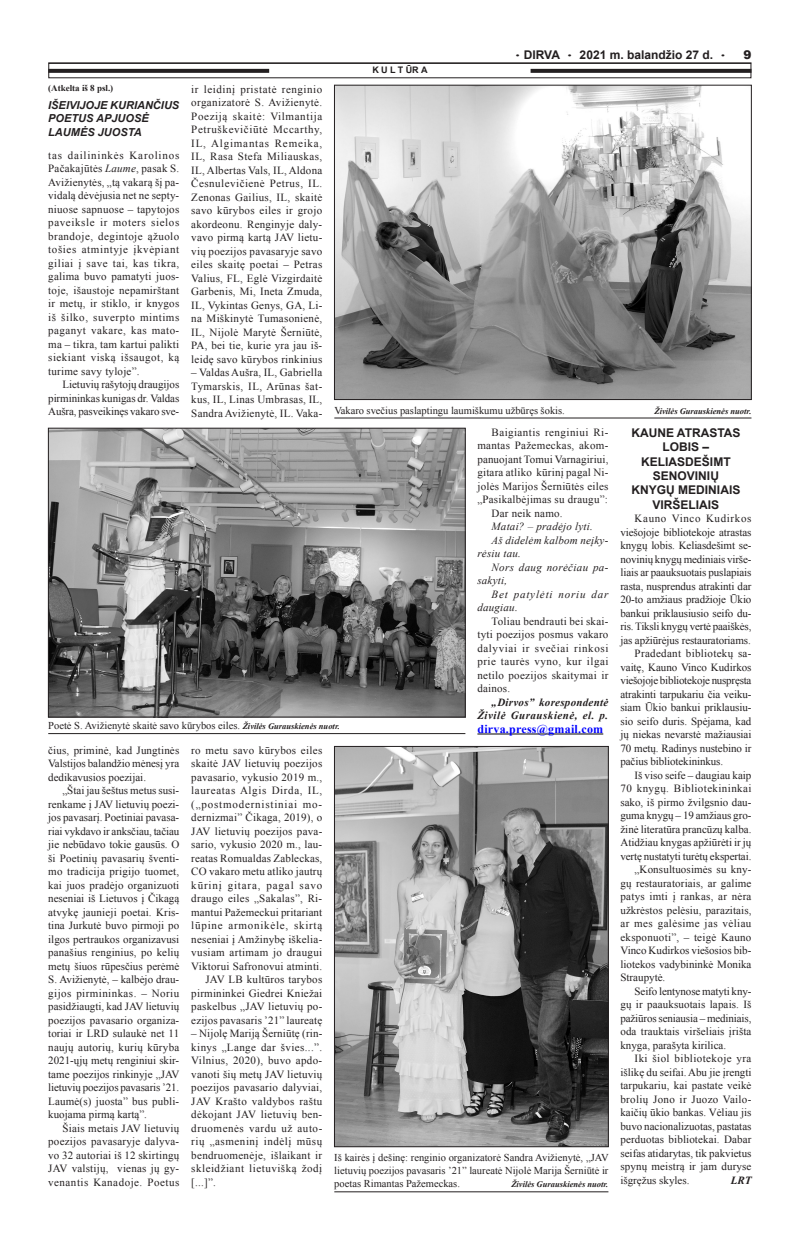
<style>
.page{position:relative;width:802px;height:1260px;background:#fff}
.page>*{position:absolute;margin:0;border:0;box-sizing:border-box;transform-origin:0 0}
.DIRVA-12{font:700 12px/14.4px "Arial";color:#231f20;text-align:center}
.Bendras-DIRVA{font:700 12px "Times New Roman";letter-spacing:.02em;color:#00f}
.Bendras-DIRVA-2{font:11px/13.5px "Times New Roman";letter-spacing:.01em;color:#231f20;text-align:justify}
.Bendras-DIRVA-3{font:italic 11px/13.5px "Times New Roman";letter-spacing:.02em;color:#231f20}
.Bendras-DIRVA-4{font:italic 700 11px/13.5px "Times New Roman";letter-spacing:.025em;color:#231f20;text-align:right}
.DIRVA-10{font:italic 700 11px/13.5px "Arial";color:#231f20}
.Bendras-DIRVA-5{font:italic 11px/13.5px "Times New Roman";letter-spacing:.075em;color:#231f20}
.DIRVA-nuotr{font:10.5px/13px "Times New Roman";color:#231f20;text-align:justify}
.atkelta-nukelta{font:700 9px "Times New Roman";color:#231f20}
.DIRVA-16{font:700 9px "Arial";letter-spacing:.26em;color:#231f20}
.DIRVA-nuotr-2{font:italic 700 8.5px "Times New Roman";color:#231f20}
.s1{font-weight:900}
.s2{font-style:italic}
.s3{font-weight:700;font-style:italic;font-size:8.5px}
</style>
<div class="page">
<div style="left:48px;top:63px;width:703px;height:15px;border:1px solid #231f20"></div>
<svg style="left:48px;top:69px;width:221px;height:4px"></svg>
<svg style="left:530px;top:69px;width:221px;height:4px"></svg>
<hr style="left:334px;top:1191px;width:274px;height:1px;background:#231f20">
<img style="left:336px;top:87px;width:413px;height:311px">
<div style="left:334px;top:85px;width:417px;height:315px;border:1px solid #231f20"></div>
<hr style="left:334px;top:418px;width:417px;height:1px;background:#231f20">
<img style="left:50px;top:430px;width:413px;height:285px">
<div style="left:48px;top:428px;width:417px;height:289px;border:1px solid #231f20"></div>
<img style="left:336px;top:748px;width:270px;height:397px">
<div style="left:334px;top:746px;width:274px;height:401px;border:1px solid #231f20"></div>
<hr style="left:477px;top:733px;width:126px;height:2px;background:#231f20">
<hr style="left:48px;top:733px;width:417px;height:1px;background:#231f20">
<p class="DIRVA-16" style="left:372px;top:64px;width:57px">KULTŪRA</p>
<p class="DIRVA-12" style="left:514px;top:48px;width:238px"><sup>.</sup> DIRVA <sup>.</sup> 2021 m. balandžio 27 d. <sup>.</sup> <span class="s1">9</span></p>
<p class="atkelta-nukelta" style="left:48px;top:82px;width:66px">(Atkelta iš 8 psl.)</p>
<p class="DIRVA-10" style="left:48px;top:98px;width:132px">IŠEIVIJOJE KURIANČIUS<br>POETUS APJUOSĖ<br>LAUMĖS JUOSTA</p>
<p class="Bendras-DIRVA-2" style="left:191px;top:82px;width:132px">ir leidinį pristatė renginio organizatorė S. Avižienytė.<br>Poeziją skaitė: Vilmantija Petruškevičiūtė Mccarthy, IL, Algimantas Remeika, IL, Rasa Stefa Miliauskas, IL, Albertas Vals, IL, Aldona Česnulevičienė Petrus, IL.<br>Zenonas Gailius, IL, skaitė savo kūrybos eiles ir grojo akordeonu. Renginyje daly&shy;vavo pirmą kartą JAV lietu&shy;vių poezijos pavasaryje savo eiles skaitę poetai – Petras Valius, FL, Eglė Vizgirdaitė Garbenis, Mi, Ineta Zmuda, IL, Vykintas Genys, GA, Li&shy;na Miškinytė Tumasonienė, IL, Nijolė Marytė Šerniūtė, PA, bei tie, kurie yra jau iš&shy;leidę savo kūrybos rinkinius</p>
<p class="Bendras-DIRVA-2" style="left:191px;top:366px;width:132px">– Valdas Aušra, IL, Gabriella Tymarskis, IL, Arūnas šat&shy;kus, IL, Linas Umbrasas, IL, Sandra Avižienytė, IL. Vaka-</p>
<p class="Bendras-DIRVA-2" style="left:48px;top:148px;width:132px">tas dailininkės Karolinos Pačakajūtės <span class="s2">Laume</span>, pasak S.<br>Avižienytės, „tą vakarą šį pa&shy;vidalą dėvėjusia net ne septy&shy;niuose sapnuose – tapytojos paveiksle ir moters sielos brandoje, degintoje ąžuolo tošies atmintyje įkvėpiant giliai į save tai, kas tikra, galima buvo pamatyti juos&shy;toje, išaustoje nepamirštant ir metų, ir stiklo, ir knygos iš šilko, suverpto mintims paganyt vakare, kas mato&shy;ma – tikra, tam kartui palikti siekiant viską išsaugot, ką turime savy tyloje”.</p>
<p class="Bendras-DIRVA-2" style="left:48px;top:378px;width:132px;text-indent:14px">Lietuvių rašytojų draugijos pirmininkas kunigas dr. Valdas Aušra, pasveikinęs vakaro sve-</p>
<p class="DIRVA-nuotr" style="left:334px;top:403px;width:232px">Vakaro svečius paslaptingu laumiškumu užbūręs šokis.</p>
<p class="DIRVA-nuotr-2" style="left:654px;top:405px;width:98px">Živilės Gurauskienės nuotr.</p>
<p class="Bendras-DIRVA-2" style="left:477px;top:425px;width:132px;text-indent:14px">Baigiantis renginiui Ri&shy;mantas Pažemeckas, akom&shy;panuojant Tomui Varnagiriui, gitara atliko kūrinį pagal Ni&shy;jolės Marijos Šerniūtės eiles „Pasikalbėjimas su draugu”:</p>
<p class="Bendras-DIRVA-2" style="left:491px;top:506px;width:72px">Dar neik namo.</p>
<p class="Bendras-DIRVA-3" style="left:491px;top:519px;width:103px">Ma-tai? – pradėjo ly-ti.</p>
<p class="Bendras-DIRVA-3" style="left:477px;top:533px;width:132px;text-indent:14px">Aš di-delėm kal-bom neįky&shy;rėsiu tau.</p>
<p class="Bendras-DIRVA-3" style="left:477px;top:560px;width:132px;text-indent:14px">Nors daug norėčiau pa&shy;sakyti,</p>
<p class="Bendras-DIRVA-5" style="left:477px;top:587px;width:132px;text-indent:14px">Bet pa-tylėti no-riu dar dau-giau.</p>
<p class="Bendras-DIRVA-2" style="left:477px;top:614px;width:132px;text-indent:14px">Toliau bendrauti bei skai&shy;tyti poezijos posmus vakaro dalyviai ir svečiai rinkosi prie taurės vyno, kur ilgai netilo poezijos skaitymai ir dainos.</p>
<p class="Bendras-DIRVA-4" style="left:477px;top:695px;width:132px">„Dirvos” korespondentė<br>Živilė Gurauskienė, el. p.</p>
<p class="DIRVA-nuotr" style="left:48px;top:719px;width:293px">Poetė S. Avižienytė skaitė savo kūrybos eiles. <span class="s3">Živilės Gurauskienės nuotr.</span></p>
<p class="Bendras-DIRVA" style="left:477px;top:720px;width:127px">dirva.press@gmail.com</p>
<p class="DIRVA-12" style="left:631px;top:426px;width:111px">KAUNE ATRASTAS<br>LOBIS –<br>KELIASDEŠIMT<br>SENOVINIŲ<br>KNYGŲ MEDINIAIS<br>VIRŠELIAIS</p>
<p class="Bendras-DIRVA-2" style="left:620px;top:512px;width:132px;text-indent:14px">Kauno Vinco Kudirkos viešojoje bibliotekoje atrastas knygų lobis. Keliasdešimt se&shy;novinių knygų mediniais virše&shy;liais ar paauksuotais puslapiais rasta, nusprendus atrakinti dar 20-to amžiaus pradžioje Ūkio bankui priklausiusio seifo du&shy;ris. Tiksli knygų vertė paaiškės, jas apžiūrėjus restauratoriams.</p>
<p class="Bendras-DIRVA-2" style="left:620px;top:647px;width:132px;text-indent:14px">Pradedant bibliotekų sa&shy;vaitę, Kauno Vinco Kudirkos viešojoje bibliotekoje nuspręsta atrakinti tarpukariu čia veiku&shy;siam Ūkio bankui priklausiu&shy;sio seifo duris. Spėjama, kad jų niekas nevarstė mažiausiai 70 metų. Radinys nustebino ir pačius bibliotekininkus.</p>
<p class="Bendras-DIRVA-2" style="left:620px;top:768px;width:132px;text-indent:14px">Iš viso seife – daugiau kaip 70 knygų. Bibliotekininkai sako, iš pirmo žvilgsnio dau&shy;guma knygų – 19 amžiaus gro&shy;žinė literatūra prancūzų kalba.<br>Atidžiau knygas apžiūrėti ir jų vertę nustatyti turėtų ekspertai.</p>
<p class="Bendras-DIRVA-2" style="left:620px;top:863px;width:132px;text-indent:14px">„Konsultuosimės su kny&shy;gų restauratoriais, ar galime patys imti į rankas, ar nėra užkrėstos pelėsiu, parazitais, ar mes galėsime jas vėliau eksponuoti”, – teigė Kauno Vinco Kudirkos viešosios bib&shy;liotekos vadybininkė Monika Straupytė.</p>
<p class="Bendras-DIRVA-2" style="left:620px;top:984px;width:132px;text-indent:14px">Seifo lentynose matyti kny&shy;gų ir paauksuotais lapais. Iš pažiūros seniausia – mediniais, oda trauktais viršeliais įrišta knyga, parašyta kirilica.</p>
<p class="Bendras-DIRVA-2" style="left:620px;top:1052px;width:132px;text-indent:14px">Iki šiol bibliotekoje yra išlikę du seifai. Abu jie įrengti tarpukariu, kai pastate veikė brolių Jono ir Juozo Vailo&shy;kaičių ūkio bankas. Vėliau jis buvo nacionalizuotas, pastatas perduotas bibliotekai. Dabar seifas atidarytas, tik pakvietus spynų meistrą ir jam duryse išgręžus skyles.</p>
<p class="Bendras-DIRVA-2" style="left:48px;top:743px;width:132px">čius, priminė, kad Jungtinės Valstijos balandžio mėnesį yra dedikavusios poezijai.</p>
<p class="Bendras-DIRVA-2" style="left:48px;top:784px;width:133px;text-indent:14px">„Štai jau šeštus metus susi&shy;renkame į JAV lietuvių poezi&shy;jos pavasarį. Poetiniai pavasa&shy;riai vykdavo ir anksčiau, tačiau jie nebūdavo tokie gausūs. O ši Poetinių pavasarių šventi&shy;mo tradicija prigijo tuomet, kai juos pradėjo organizuoti neseniai iš Lietuvos į Čikagą atvykę jaunieji poetai. Kris&shy;tina Jurkutė buvo pirmoji po ilgos pertraukos organizavusi panašius renginius, po kelių metų šiuos rūpesčius perėmė S. Avižienytė, – kalbėjo drau&shy;gijos pirmininkas. – Noriu pasidžiaugti, kad JAV lietuvių poezijos pavasario organiza&shy;toriai ir LRD sulaukė net 11 naujų autorių, kurių kūryba 2021-ųjų metų renginiui skir&shy;tame poezijos rinkinyje „JAV lietuvių poezijos pavasaris ’21.<br>Laumė(s) juosta” bus publi&shy;kuojama pirmą kartą”.</p>
<p class="Bendras-DIRVA-2" style="left:48px;top:1121px;width:132px;text-indent:14px">Šiais metais JAV lietuvių poezijos pavasaryje dalyva&shy;vo 32 autoriai iš 12 skirtingų JAV valstijų, vienas jų gy&shy;venantis Kanadoje. Poetus</p>
<p class="Bendras-DIRVA-2" style="left:191px;top:743px;width:132px">ro metu savo kūrybos eiles skaitė JAV lietuvių poezijos pavasario, vykusio 2019 m., laureatas Algis Dirda, IL, („postmodernistiniai mo&shy;dernizmai” Čikaga, 2019), o JAV lietuvių poezijos pava&shy;sario, vykusio 2020 m., lau&shy;reatas Romualdas Zableckas, CO vakaro metu atliko jautrų kūrinį gitara, pagal savo draugo eiles „Sakalas”, Ri&shy;mantui Pažemeckui pritariant lūpine armonikėle, skirtą neseniai į Amžinybę iškelia&shy;vusiam artimam jo draugui Viktorui Safronovui atminti.</p>
<p class="Bendras-DIRVA-2" style="left:191px;top:973px;width:132px;text-indent:14px">JAV LB kultūros tarybos pirmininkei Giedrei Kniežai paskelbus „JAV lietuvių po&shy;ezijos pavasaris ’21” laureatę</p>
<p class="Bendras-DIRVA-2" style="left:191px;top:1027px;width:132px">– Nijolę Mariją Šerniūtę (rin&shy;kinys „Lange dar švies...”.<br>Vilnius, 2020), buvo apdo&shy;vanoti šių metų JAV lietuvių poezijos pavasario dalyviai, JAV Krašto valdybos raštu dėkojant JAV lietuvių ben&shy;druomenės vardu už auto&shy;rių „asmeninį indėlį mūsų bendruomenėje, išlaikant ir skleidžiant lietuvišką žodį [...]”.</p>
<p class="DIRVA-nuotr" style="left:334px;top:1151px;width:275px">Iš kairės į dešinę: renginio organizatorė Sandra Avižienytė, „JAV lietuvių poezijos pavasaris ’21” laureatė Nijolė Marija Šerniūtė ir poetas Rimantas Pažemeckas.</p>
<p class="Bendras-DIRVA-4" style="left:730px;top:1173px;width:22px">LRT</p>
<p class="DIRVA-nuotr-2" style="left:511px;top:1179px;width:98px">Živilės Gurauskienės nuotr.</p>
</div>
